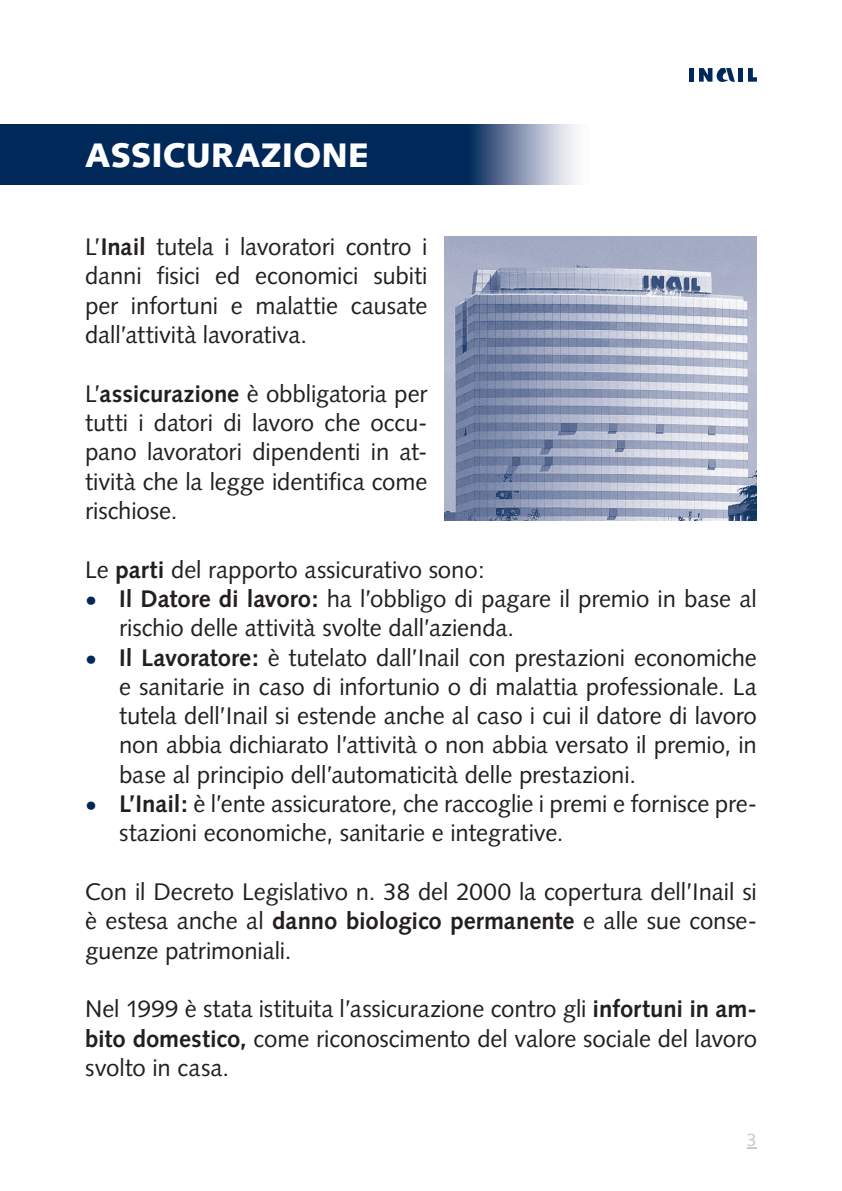
<style>
.page{position:relative;width:842px;height:1191px;background:#fff}
.page>*{position:absolute;margin:0;border:0;box-sizing:border-box;transform-origin:0 0}
.t1{font:34px "Syntax HAIAAF";color:#fff}
.t2{font:24px/29.2px "Syntax HAIAAE";letter-spacing:-.005em;color:#231f20;text-align:justify}
.t3{font:18px "Syntax HAIAAE";color:#c7c8ca}
.s1{font-family:"Synta HAIAAD"}
.s2{font-family:"Synta HAIAAD";color:#002858}
</style>
<div class="page">
<div style="left:689px;top:68px;width:5px;height:14px;background:#002858"></div>
<div style="left:738px;top:68px;width:5px;height:14px;background:#002858"></div>
<svg style="left:748px;top:68px;width:9px;height:14px"></svg>
<svg style="left:699px;top:68px;width:36px;height:14px"></svg>
<img style="left:0;top:125px;width:575px;height:59px">
<img style="left:444px;top:236px;width:313px;height:284px">
<h1 class="t1" style="left:85px;top:142px;width:286px">ASSICURAZIONE</h1>
<p class="t2" style="left:85px;top:234px;width:344px">L’<span class="s1">Inail</span> tutela i lavoratori contro i danni fisici ed economici subiti per infortuni e malattie causate dall’attività lavorativa.</p>
<p class="t2" style="left:85px;top:381px;width:344px">L’<span class="s1">assicurazione</span> è obbligatoria per tutti i datori di lavoro che occu&shy;pano lavoratori dipendenti in at&shy;tività che la legge identifica come rischiose.</p>
<p class="t2" style="left:85px;top:557px;width:401px">Le <span class="s1">parti</span> del rapporto assicurativo sono:</p>
<p class="t2" style="left:119px;top:586px;width:639px;text-indent:-34px"><span class="s2">•</span> <span class="s1">Il Datore di lavoro:</span> ha l’obbligo di pagare il premio in base al rischio delle attività svolte dall’azienda.</p>
<p class="t2" style="left:119px;top:645px;width:639px;text-indent:-34px"><span class="s2">•</span> <span class="s1">Il Lavoratore:</span> è tutelato dall’Inail con prestazioni economiche e sanitarie in caso di infortunio o di malattia professionale. La tutela dell’Inail si estende anche al caso i cui il datore di lavoro non abbia dichiarato l’attività o non abbia versato il premio, in base al principio dell’automaticità delle prestazioni.</p>
<p class="t2" style="left:119px;top:791px;width:639px;text-indent:-34px"><span class="s2">•</span> <span class="s1">L’Inail:</span> è l’ente assicuratore, che raccoglie i premi e fornisce pre&shy;stazioni economiche, sanitarie e integrative.</p>
<p class="t2" style="left:85px;top:879px;width:673px">Con il Decreto Legislativo n. 38 del 2000 la copertura dell’Inail si è estesa anche al <span class="s1">danno biologico permanente</span> e alle sue conse&shy;guenze patrimoniali.</p>
<p class="t2" style="left:85px;top:996px;width:673px">Nel 1999 è stata istituita l’assicurazione contro gli <span class="s1">infortuni in am&shy;bito domestico,</span> come riconoscimento del valore sociale del lavoro svolto in casa.</p>
<p class="t3" style="left:747px;top:1132px;width:12px">3</p>
</div>
